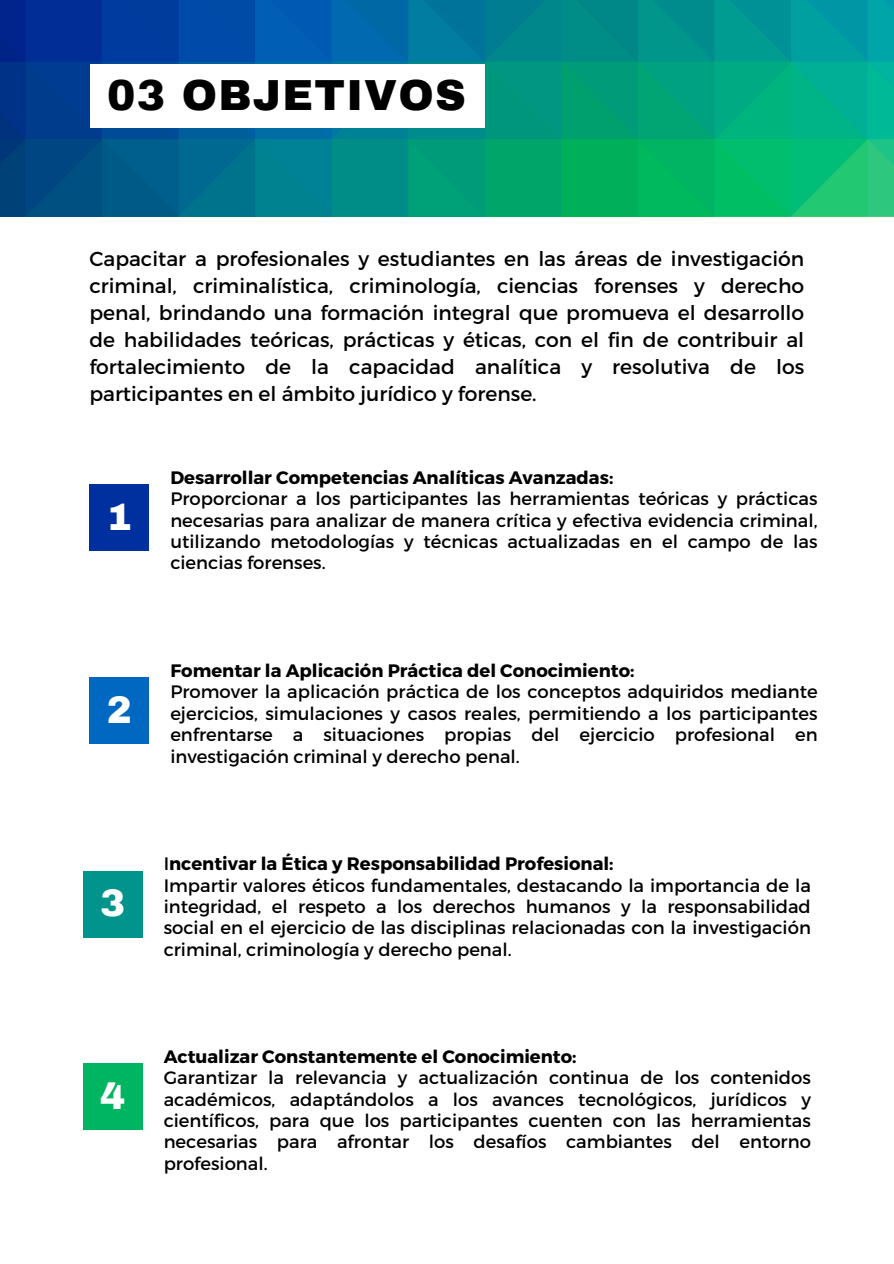
<style>
.page{position:relative;width:894px;height:1264px;background:#fff}
.page>*{position:absolute;margin:0;border:0;box-sizing:border-box;transform-origin:0 0}
.t1{font:900 42.45px "Archivo";letter-spacing:.03em;color:#000}
.t2{font:900 37.5px "Archivo";color:#fff}
.t3{font:20.25px/27px "Montserrat";color:#000;text-align:justify}
.t4{font:18px/21.3px "Montserrat";color:#000;text-align:justify}
.t5{font:700 18px "Montserrat";color:#000}
.s1{font-weight:400}
</style>
<div class="page">
<img style="left:0;top:0;width:893px;height:216px">
<div style="left:90px;top:64px;width:394px;height:63px;background:#fff"></div>
<div style="left:89px;top:677px;width:60px;height:67px;background:#0068c1"></div>
<div style="left:83px;top:1063px;width:59px;height:66px;background:#00b562"></div>
<div style="left:89px;top:484px;width:60px;height:67px;background:#00309f"></div>
<div style="left:83px;top:870px;width:59px;height:67px;background:#00948d"></div>
<p class="t1" style="left:107px;top:73px;width:360px">03 OBJETIVOS</p>
<p class="t3" style="left:89px;top:244px;width:716px">Capacitar a profesionales y estudiantes en las áreas de investigación criminal, criminalística, criminología, ciencias forenses y derecho penal, brindando una formación integral que promueva el desarrollo de habilidades teóricas, prácticas y éticas, con el fin de contribuir al fortalecimiento de la capacidad analítica y resolutiva de los participantes en el ámbito jurídico y forense.</p>
<p class="t2" style="left:107px;top:496px;width:27px">1</p>
<p class="t5" style="left:170px;top:466px;width:444px">Desarrollar Competencias Analíticas Avanzadas:</p>
<p class="t4" style="left:170px;top:487px;width:648px">Proporcionar a los participantes las herramientas teóricas y prácticas necesarias para analizar de manera crítica y efectiva evidencia criminal, utilizando metodologías y técnicas actualizadas en el campo de las ciencias forenses.</p>
<p class="t2" style="left:107px;top:689px;width:27px">2</p>
<p class="t5" style="left:170px;top:659px;width:465px">Fomentar la Aplicación Práctica del Conocimiento:</p>
<p class="t4" style="left:170px;top:680px;width:648px">Promover la aplicación práctica de los conceptos adquiridos mediante ejercicios, simulaciones y casos reales, permitiendo a los participantes enfrentarse a situaciones propias del ejercicio profesional en investigación criminal y derecho penal.</p>
<p class="t2" style="left:100px;top:883px;width:27px">3</p>
<h1 class="t5" style="left:164px;top:852px;width:451px"><span class="s1">I</span>ncentivar la Ética y Responsabilidad Profesional:</h1>
<h2 class="t4" style="left:164px;top:873px;width:648px">Impartir valores éticos fundamentales, destacando la importancia de la integridad, el respeto a los derechos humanos y la responsabilidad social en el ejercicio de las disciplinas relacionadas con la investigación criminal, criminología y derecho penal.</h2>
<p class="t2" style="left:100px;top:1075px;width:27px">4</p>
<p class="t5" style="left:164px;top:1044px;width:414px">Actualizar Constantemente el Conocimiento:</p>
<p class="t4" style="left:164px;top:1066px;width:648px">Garantizar la relevancia y actualización continua de los contenidos académicos, adaptándolos a los avances tecnológicos, jurídicos y científicos, para que los participantes cuenten con las herramientas necesarias para afrontar los desafíos cambiantes del entorno profesional.</p>
</div>
